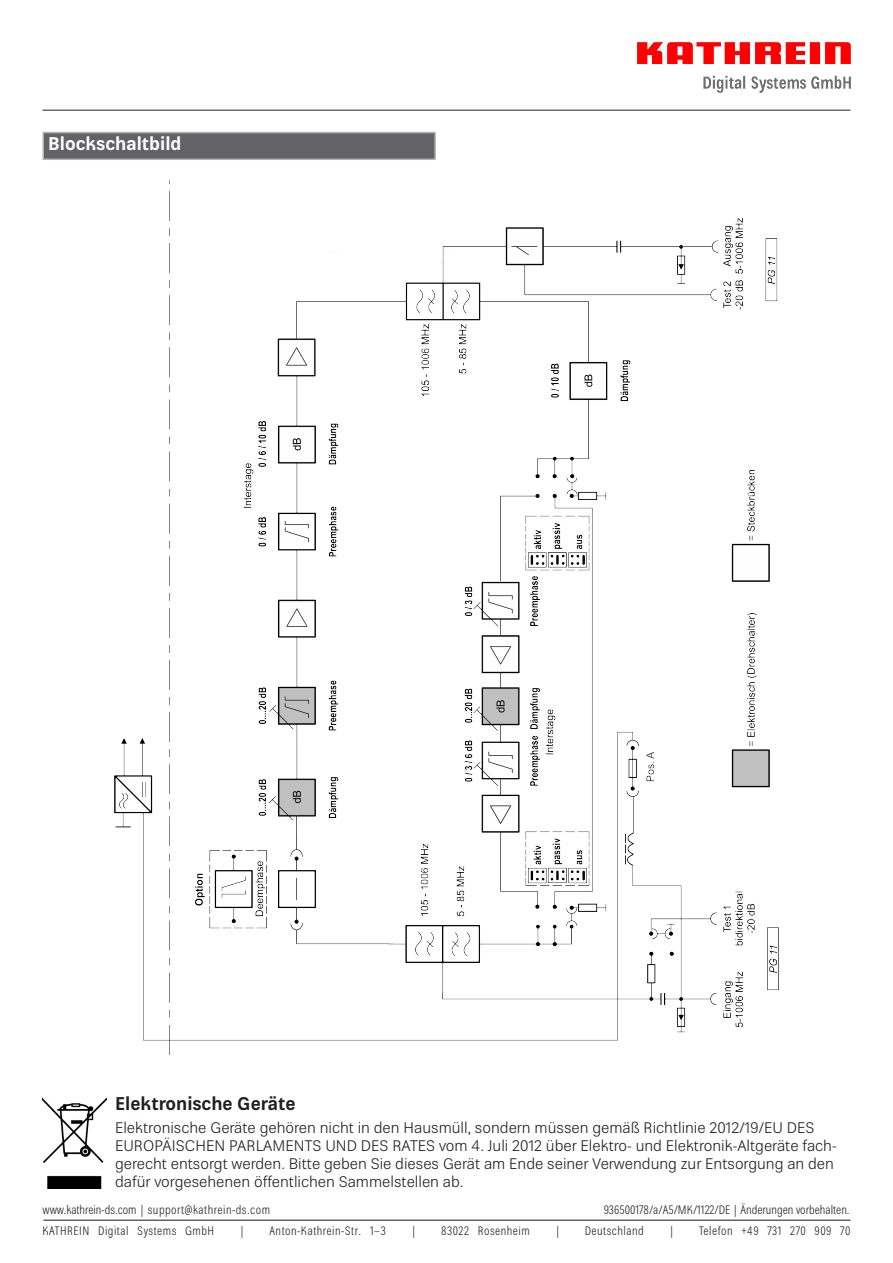
<style>
.page{position:relative;width:893px;height:1263px;background:#fff}
.page>*{position:absolute;margin:0;border:0;box-sizing:border-box;transform-origin:0 0}
._9_00_bold{font:700 18px "Kathrein 75";color:#231f20}
.Überschrift_1{font:700 18px "Kathrein 75";color:#fff}
._09{font:300 15px/18px "Kathrein 45";color:#231f20}
._10_00{font:300 condensed 12px "Kathrein 47";letter-spacing:.04em;color:#231f20}
._10_00-2{font:300 condensed 12px "Kathrein 47";color:#231f20}
</style>
<div class="page">
<hr style="left:43px;top:109px;width:807px;height:2px;background:#6c6d70">
<img style="left:638px;top:43px;width:212px;height:49px">
<div style="left:43px;top:133px;width:392px;height:26px;background:#636366"></div>
<div style="left:43px;top:132px;width:393px;height:28px;border:2px solid #b2b3b7"></div>
<img style="left:43px;top:1098px;width:63px;height:90px">
<hr style="left:43px;top:1219px;width:807px;height:2px;background:#636366">
<img style="left:114px;top:181px;width:665px;height:873px">
<p class="Überschrift_1" style="left:48px;top:131px;width:135px">Blockschaltbild</p>
<p class="_9_00_bold" style="left:115px;top:1091px;width:182px">Elektronische Geräte</p>
<p class="_09" style="left:115px;top:1118px;width:723px">Elektronische Geräte gehören nicht in den Hausmüll, sondern müssen gemäß Richtlinie 2012/19/EU DES EUROPÄISCHEN PARLAMENTS UND DES RATES vom 4. Juli 2012 über Elektro- und Elektronik-Altgeräte fach&shy;gerecht entsorgt werden. Bitte geben Sie dieses Gerät am Ende seiner Verwendung zur Entsorgung an den dafür vorgesehenen öffentlichen Sammelstellen ab.</p>
<p class="_10_00" style="left:43px;top:1201px;width:229px">www.kathrein-ds.com | support@kathrein-ds.com</p>
<p class="_10_00-2" style="left:604px;top:1201px;width:247px">936500178/a/A5/MK/1122/DE | Änderungen vorbehalten.</p>
<p class="_10_00" style="left:43px;top:1222px;width:173px">KATHREIN Digital Systems GmbH</p>
<p class="_10_00" style="left:239px;top:1222px;width:7px">|</p>
<p class="_10_00" style="left:270px;top:1222px;width:118px">Anton-Kathrein-Str. 1–3</p>
<p class="_10_00" style="left:411px;top:1222px;width:7px">|</p>
<p class="_10_00" style="left:441px;top:1222px;width:90px">83022 Rosenheim</p>
<p class="_10_00" style="left:555px;top:1222px;width:7px">|</p>
<p class="_10_00" style="left:585px;top:1222px;width:61px">Deutschland</p>
<p class="_10_00" style="left:669px;top:1222px;width:7px">|</p>
<p class="_10_00" style="left:699px;top:1222px;width:153px">Telefon +49 731 270 909 70</p>
</div>
